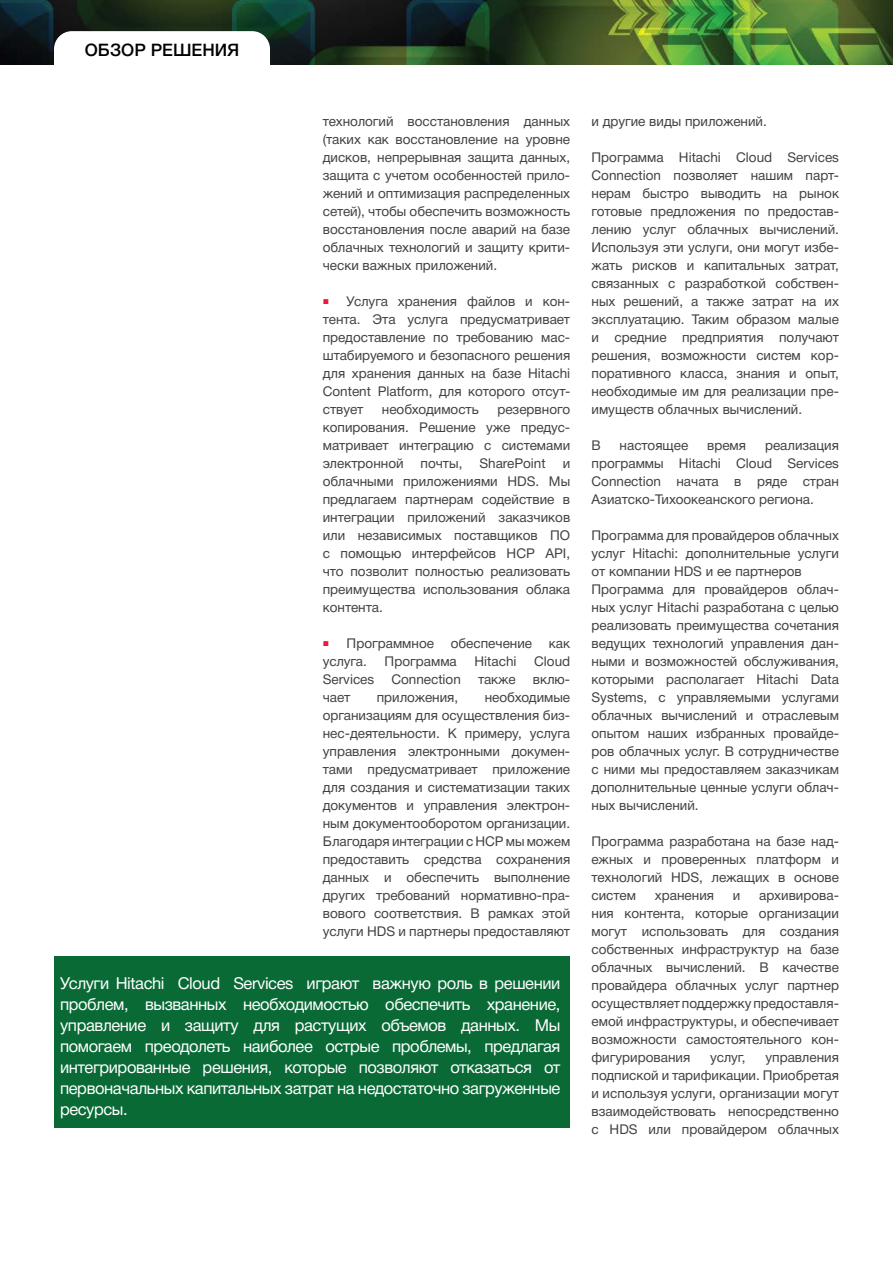
<style>
.page{position:relative;width:893px;height:1263px;background:#fff}
.page>*{position:absolute;margin:0;border:0;box-sizing:border-box;transform-origin:0 0}
.t1{font:17.25px "Helvetica 6 Medium";color:#000}
.t2{font:16.5px/21px "Helvetica 5 Normal";letter-spacing:-.025em;color:#fff;text-align:justify}
.t3{font:13.5px/18px "Helvetica 5 Normal";color:#414042;text-align:justify}
.s1{font-family:"Arial";font-size:10.5px;color:#ed1b35}
.s2{font-family:"Arial";font-size:10.5px;color:#fff}
</style>
<div class="page">
<img style="left:0;top:0;width:893px;height:65px">
<svg style="left:54px;top:31px;width:216px;height:34px"></svg>
<div style="left:54px;top:957px;width:515px;height:171px;background:#096a36"></div>
<p class="t1" style="left:85px;top:40px;width:156px">ОБЗОР РЕШЕНИЯ</p>
<p class="t1" style="left:117px;top:44px;width:91px">OVERVIEW</p>
<p class="t3" style="left:323px;top:112px;width:249px">технологий восстановления данных (таких как восстановление на уровне дисков, непрерывная защита данных, защита с учетом особенностей прило&shy;жений и оптимизация распределенных сетей), чтобы обеспечить возможность восстановления после аварий на базе облачных технологий и защиту крити&shy;чески важных приложений.</p>
<p class="t3" style="left:323px;top:292px;width:249px"><span class="s1">■</span><span class="s2">___</span>Услуга хранения файлов и кон&shy;тента. Эта услуга предусматривает предоставление по требованию мас&shy;штабируемого и безопасного решения для хранения данных на базе Hitachi Content Platform, для которого отсут&shy;ствует</p>
<p class="t3" style="left:382px;top:400px;width:99px">необходимость</p>
<p class="t3" style="left:323px;top:400px;width:249px;text-indent:175px">резервного копирования. Решение уже предус&shy;матривает интеграцию с системами электронной</p>
<p class="t3" style="left:421px;top:454px;width:43px">почты,</p>
<p class="t3" style="left:479px;top:454px;width:68px">SharePoint</p>
<p class="t3" style="left:323px;top:454px;width:249px;text-indent:240px">и облачными приложениями HDS. Мы предлагаем партнерам содействие в интеграции приложений заказчиков или независимых поставщиков ПО с помощью интерфейсов HCP API, что позволит полностью реализовать преимущества использования облака контента.</p>
<p class="t3" style="left:323px;top:634px;width:249px"><span class="s1">■</span><span class="s2">___</span>Программное обеспечение как услуга.</p>
<p class="t3" style="left:385px;top:652px;width:74px">Программа</p>
<p class="t3" style="left:474px;top:652px;width:43px">Hitachi</p>
<p class="t3" style="left:534px;top:652px;width:38px">Cloud</p>
<p class="t3" style="left:323px;top:670px;width:53px">Services</p>
<p class="t3" style="left:391px;top:670px;width:71px">Connection</p>
<p class="t3" style="left:478px;top:670px;width:39px">также</p>
<p class="t3" style="left:533px;top:670px;width:39px">вклю-</p>
<p class="t3" style="left:323px;top:688px;width:29px">чает</p>
<p class="t3" style="left:377px;top:688px;width:83px">приложения,</p>
<p class="t3" style="left:323px;top:688px;width:249px;text-indent:162px">необходимые организациям для осуществления биз&shy;нес-деятельности. К примеру, услуга управления электронными докумен&shy;тами предусматривает приложение для создания и систематизации таких документов и управления электрон&shy;ным документооборотом организации.<br>Благодаря интеграции с HCP мы можем предоставить средства сохранения данных и обеспечить выполнение других требований нормативно-пра&shy;вового соответствия. В рамках этой услуги HDS и партнеры предоставляют</p>
<p class="t2" style="left:60px;top:973px;width:502px">Услуги Hitachi Cloud Services играют важную роль в решении проблем, вызванных необходимостью обеспечить хранение, управление и защиту для растущих объемов данных. Мы помогаем преодолеть наиболее острые проблемы, предлагая интегрированные решения, которые позволяют отказаться от первоначальных капитальных затрат на недостаточно загруженные ресурсы.</p>
<p class="t3" style="left:591px;top:112px;width:177px">и другие виды приложений.</p>
<p class="t3" style="left:591px;top:148px;width:249px">Программа Hitachi Cloud Services Connection позволяет нашим парт&shy;нерам быстро выводить на рынок готовые предложения по предостав&shy;лению услуг облачных вычислений.<br>Используя эти услуги, они могут избе&shy;жать рисков и капитальных затрат, связанных с разработкой собствен&shy;ных решений, а также затрат на их эксплуатацию. Таким образом малые и средние предприятия получают решения, возможности систем кор&shy;поративного класса, знания и опыт, необходимые им для реализации пре&shy;имуществ облачных вычислений.</p>
<p class="t3" style="left:591px;top:436px;width:11px">В</p>
<p class="t3" style="left:620px;top:436px;width:70px">настоящее</p>
<p class="t3" style="left:707px;top:436px;width:41px">время</p>
<p class="t3" style="left:591px;top:436px;width:249px;text-indent:173px">реализация программы Hitachi Cloud Services Connection начата в ряде стран Азиатско-Тихоокеанского региона.</p>
<p class="t3" style="left:591px;top:526px;width:249px;text-align:left">Программа для провайдеров облачных услуг Hitachi: дополнительные услуги от компании HDS и ее партнеров Программа для провайдеров облач&shy;ных услуг Hitachi разработана с целью реализовать преимущества сочетания ведущих технологий управления дан&shy;ными и возможностей обслуживания, которыми располагает Hitachi Data Systems, с управляемыми услугами облачных вычислений и отраслевым опытом наших избранных провайде&shy;ров облачных услуг. В сотрудничестве с ними мы предоставляем заказчикам дополнительные ценные услуги облач&shy;ных вычислений.</p>
<p class="t3" style="left:591px;top:832px;width:249px">Программа разработана на базе над&shy;ежных и проверенных платформ и технологий HDS, лежащих в основе систем</p>
<p class="t3" style="left:591px;top:886px;width:249px;text-indent:168px">архивирова&shy;ния контента, которые организации могут использовать для создания собственных инфраструктур на базе облачных вычислений. В качестве провайдера облачных услуг партнер осуществляет поддержку предоставля&shy;емой инфраструктуры, и обеспечивает возможности самостоятельного кон&shy;фигурирования</p>
<p class="t3" style="left:655px;top:886px;width:61px">хранения</p>
<p class="t3" style="left:733px;top:886px;width:9px">и</p>
<p class="t3" style="left:591px;top:1048px;width:249px;text-indent:174px">управления подпиской и тарификации. Приобретая и используя услуги, организации могут взаимодействовать непосредственно с HDS или провайдером облачных</p>
<p class="t3" style="left:710px;top:1048px;width:37px">услуг,</p>
</div>
